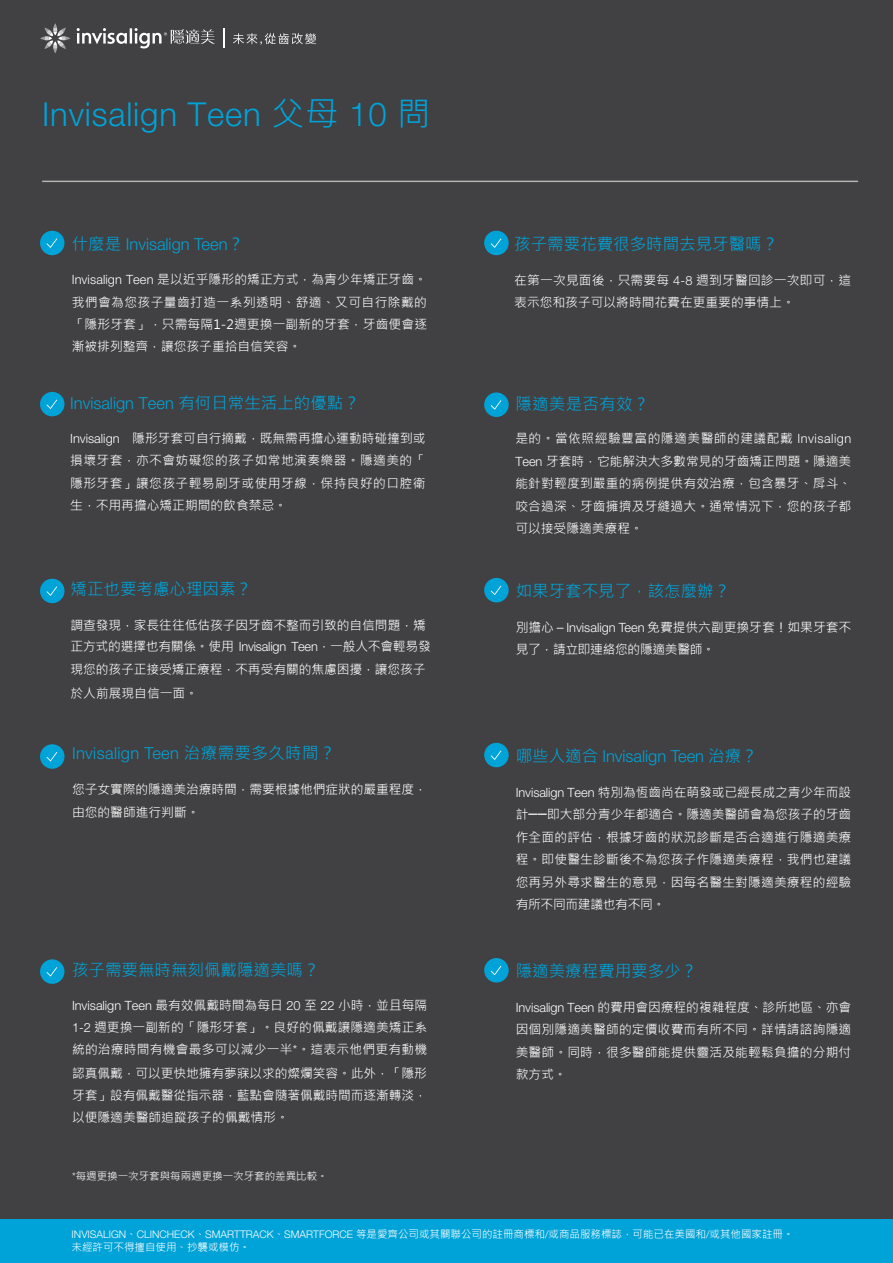
<style>
.page{position:relative;width:893px;height:1263px;background:#414042}
.page>*{position:absolute;margin:0;border:0;box-sizing:border-box;transform-origin:0 0}
.t1{font:300 33px "Helvetica Neue LT Std";letter-spacing:.025em;color:#00a3d8}
.t2{font:16.5px "Microsoft Jheng Hei";color:#00a3d8}
.t3{font:300 16.5px "Helvetica Neue LT Std";color:#00a3d8}
.t4{font:300 16.5px "Helvetica Neue LT Std";letter-spacing:.025em;color:#00a3d8}
.t5{font:12.75px/22.5px "Microsoft Jheng Hei";color:#fff;text-align:justify}
.t6{font:12.75px/21.8px "Microsoft Jheng Hei";letter-spacing:.035em;color:#fff}
.t7{font:300 12.75px "Helvetica Neue LT Std";color:#fff}
.t8{font:10.5px/13.5px "Microsoft Jheng Hei";color:#fff}
.s1{font-family:"Microsoft Jheng Hei";font-weight:400}
.s2{font-family:"Helvetica Neue LT Std";font-weight:300}
</style>
<div class="page">
<div style="left:0;top:1220px;width:893px;height:43px;background:#00a3d8"></div>
<div style="left:40px;top:231px;width:25px;height:24px;background:#00a3d8;border-radius:50%"></div>
<svg style="left:47px;top:238px;width:10px;height:10px"></svg>
<div style="left:484px;top:392px;width:25px;height:25px;background:#00a3d8;border-radius:50%"></div>
<svg style="left:491px;top:400px;width:10px;height:10px"></svg>
<div style="left:40px;top:392px;width:25px;height:24px;background:#00a3d8;border-radius:50%"></div>
<svg style="left:47px;top:400px;width:10px;height:9px"></svg>
<div style="left:484px;top:578px;width:25px;height:24px;background:#00a3d8;border-radius:50%"></div>
<svg style="left:491px;top:586px;width:10px;height:9px"></svg>
<div style="left:40px;top:579px;width:25px;height:24px;background:#00a3d8;border-radius:50%"></div>
<svg style="left:47px;top:586px;width:10px;height:10px"></svg>
<div style="left:484px;top:743px;width:25px;height:24px;background:#00a3d8;border-radius:50%"></div>
<svg style="left:491px;top:750px;width:10px;height:10px"></svg>
<div style="left:40px;top:744px;width:25px;height:25px;background:#00a3d8;border-radius:50%"></div>
<svg style="left:47px;top:752px;width:10px;height:9px"></svg>
<div style="left:484px;top:958px;width:25px;height:24px;background:#00a3d8;border-radius:50%"></div>
<svg style="left:491px;top:966px;width:10px;height:9px"></svg>
<div style="left:40px;top:959px;width:25px;height:25px;background:#00a3d8;border-radius:50%"></div>
<svg style="left:47px;top:967px;width:10px;height:9px"></svg>
<div style="left:484px;top:231px;width:25px;height:24px;background:#00a3d8;border-radius:50%"></div>
<svg style="left:491px;top:238px;width:10px;height:10px"></svg>
<hr style="left:42px;top:181px;width:816px;height:1px;background:#b2b4b2">
<hr style="left:223px;top:28px;width:2px;height:20px;background:#fff">
<svg style="left:233px;top:33px;width:83px;height:12px"></svg>
<svg style="left:40px;top:23px;width:30px;height:30px"></svg>
<svg style="left:77px;top:28px;width:138px;height:20px"></svg>
<h1 class="t1" style="left:42px;top:94px;width:390px">Invisalign Teen <span class="s1">父母</span> 10 <span class="s1">問</span></h1>
<p class="t3" style="left:72px;top:234px;width:174px"><span class="s1">什麼是</span> Invisalign Teen<span class="s1">？</span></p>
<p class="t5" style="left:72px;top:268px;width:357px"><span class="s2">Invisalign Teen</span> 是以近乎隱形的矯正方式，為青少年矯正牙齒。我們會為您孩子量齒打造一系列透明、舒適、又可自行除戴的「隱形牙套」，只需每隔1-2週更換一副新的牙套，牙齒便會逐漸被排列整齊，讓您孩子重拾自信笑容。</p>
<p class="t3" style="left:70px;top:393px;width:291px">Invisalign Teen <span class="s1">有何日常生活上的優點？</span></p>
<p class="t6" style="left:70px;top:427px;width:357px"><span class="s2">Invisalign</span> 隱形牙套可自行摘戴，既無需再擔心運動時碰撞到或損壞牙套，亦不會妨礙您的孩子如常地演奏樂器。隱適美的「</p>
<p class="t6" style="left:70px;top:472px;width:357px;line-height:22.2px">隱形牙套」讓您孩子輕易刷牙或使用牙線，保持良好的口腔衛生，不用再擔心矯正期間的飲食禁忌。</p>
<p class="t2" style="left:71px;top:579px;width:183px">矯正也要考慮心理因素？</p>
<p class="t5" style="left:71px;top:615px;width:362px;line-height:21px">調查發現，家長往往低估孩子因牙齒不整而引致的自信問題，矯正方式的選擇也有關係。使用 <span class="s2">Invisalign Teen</span>，一般人不會輕易發</p>
<p class="t5" style="left:71px;top:657px;width:357px;line-height:24px">現您的孩子正接受矯正療程，不再受有關的焦慮困擾，讓您孩子於人前展現自信一面。</p>
<p class="t4" style="left:72px;top:743px;width:265px">Invisalign Teen <span class="s1">治療需要多久時間？</span></p>
<p class="t5" style="left:72px;top:778px;width:356px">您子女實際的隱適美治療時間，需要根據他們症狀的嚴重程度，由您的醫師進行判斷。</p>
<p class="t2" style="left:72px;top:959px;width:249px">孩子需要無時無刻佩戴隱適美嗎？</p>
<p class="t7" style="left:72px;top:997px;width:357px">Invisalign Teen <span class="s1">最有效佩戴時間為每日</span> 20 <span class="s1">至</span> 22 <span class="s1">小時，並且每隔</span></p>
<p class="t5" style="left:72px;top:1016px;width:357px"><span class="s2">1-2</span> 週更換一副新的「隱形牙套」。良好的佩戴讓隱適美矯正系統的治療時間有機會最多可以減少一半<span class="s2">*</span>。這表示他們更有動機認真佩戴，可以更快地擁有夢寐以求的燦爛笑容。此外，「隱形牙套」設有佩戴醫從指示器，藍點會隨著佩戴時間而逐漸轉淡，以便隱適美醫師追蹤孩子的佩戴情形。</p>
<p class="t8" style="left:72px;top:1169px;width:257px"><span class="s2">*</span>每週更換一次牙套與每兩週更換一次牙套的差異比較。</p>
<p class="t2" style="left:514px;top:233px;width:266px">孩子需要花費很多時間去見牙醫嗎？</p>
<p class="t5" style="left:514px;top:269px;width:338px">在第一次見面後，只需要每 <span class="s2">4-8</span> 週到牙醫回診一次即可，這表示您和孩子可以將時間花費在更重要的事情上。</p>
<p class="t2" style="left:515px;top:394px;width:135px">隱適美是否有效？</p>
<p class="t5" style="left:515px;top:427px;width:337px">是的。當依照經驗豐富的隱適美醫師的建議配戴 <span class="s2">Invisalign Teen</span> 牙套時，它能解決大多數常見的牙齒矯正問題。隱適美能針對輕度到嚴重的病例提供有效治療，包含暴牙、戽斗、咬合過深、牙齒擁擠及牙縫過大。通常情況下，您的孩子都可以接受隱適美療程。</p>
<p class="t2" style="left:516px;top:580px;width:216px">如果牙套不見了，該怎麼辦？</p>
<p class="t5" style="left:516px;top:616px;width:337px">別擔心 – <span class="s2">Invisalign Teen</span> 免費提供六副更換牙套！如果牙套不見了，請立即連絡您的隱適美醫師。</p>
<p class="t3" style="left:516px;top:745px;width:244px"><span class="s1">哪些人適合</span> Invisalign Teen <span class="s1">治療？</span></p>
<p class="t5" style="left:516px;top:781px;width:337px"><span class="s2">Invisalign Teen</span> 特別為恆齒尚在萌發或已經長成之青少年而設計──即大部分青少年都適合。隱適美醫師會為您孩子的牙齒作全面的評估，根據牙齒的狀況診斷是否合適進行隱適美療程。即使醫生診斷後不為您孩子作隱適美療程，我們也建議您再另外尋求醫生的意見，因每名醫生對隱適美療程的經驗有所不同而建議也有不同。</p>
<p class="t2" style="left:516px;top:960px;width:183px">隱適美療程費用要多少？</p>
<p class="t5" style="left:516px;top:996px;width:337px"><span class="s2">Invisalign Teen</span> 的費用會因療程的複雜程度、診所地區、亦會因個別隱適美醫師的定價收費而有所不同。詳情請諮詢隱適美醫師。同時，很多醫師能提供靈活及能輕鬆負擔的分期付款方式。</p>
<p class="t8" style="left:72px;top:1227px;width:723px"><span class="s2">INVISALIGN</span>、<span class="s2">CLINCHECK</span>、<span class="s2">SMARTTRACK</span>、<span class="s2">SMARTFORCE</span> 等是愛齊公司或其關聯公司的註冊商標和<span class="s2">/</span>或商品服務標誌，可能已在美國和<span class="s2">/</span>或其他國家註冊。未經許可不得擅自使用、抄襲或模仿。</p>
</div>
